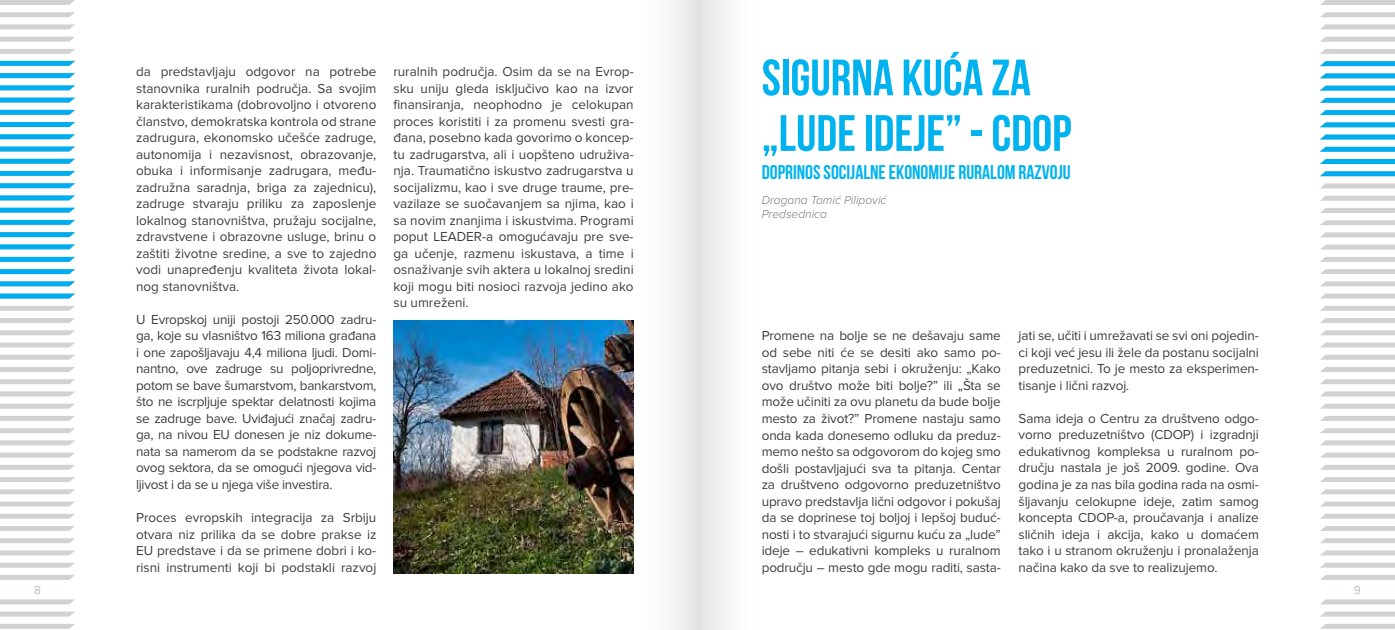
<style>
.page{position:relative;width:1395px;height:630px;background:#fff}
.page>*{position:absolute;margin:0;border:0;box-sizing:border-box;transform-origin:0 0}
.t1{font:51px/55.5px "Bebas Neue";color:#00b3ef}
.t2{font:19.8px "Bebas Neue";color:#00b3ef}
.t3{font:13.5px/16.5px "Proxima Nova";letter-spacing:-.01em;color:#3e3e3f;text-align:justify}
.t4{font:italic 300 12px/13.5px "Proxima Nova";color:#76787b}
.t5{font:300 12px "Proxima Nova";color:#a4a5a9}
</style>
<div class="page">
<svg style="left:0;top:0;width:75px;height:5px"></svg>
<svg style="left:0;top:12px;width:75px;height:5px"></svg>
<svg style="left:0;top:24px;width:75px;height:5px"></svg>
<svg style="left:0;top:37px;width:75px;height:5px"></svg>
<svg style="left:0;top:49px;width:75px;height:5px"></svg>
<svg style="left:0;top:306px;width:75px;height:4px"></svg>
<svg style="left:0;top:318px;width:75px;height:5px"></svg>
<svg style="left:0;top:330px;width:75px;height:5px"></svg>
<svg style="left:0;top:342px;width:75px;height:5px"></svg>
<svg style="left:0;top:354px;width:75px;height:5px"></svg>
<svg style="left:0;top:367px;width:75px;height:5px"></svg>
<svg style="left:0;top:379px;width:75px;height:5px"></svg>
<svg style="left:0;top:391px;width:75px;height:5px"></svg>
<svg style="left:0;top:403px;width:75px;height:5px"></svg>
<svg style="left:0;top:416px;width:75px;height:4px"></svg>
<svg style="left:0;top:428px;width:75px;height:5px"></svg>
<svg style="left:0;top:440px;width:75px;height:5px"></svg>
<svg style="left:0;top:452px;width:75px;height:5px"></svg>
<svg style="left:0;top:465px;width:75px;height:4px"></svg>
<svg style="left:0;top:477px;width:75px;height:5px"></svg>
<svg style="left:0;top:489px;width:75px;height:5px"></svg>
<svg style="left:0;top:501px;width:75px;height:5px"></svg>
<svg style="left:0;top:513px;width:75px;height:5px"></svg>
<svg style="left:0;top:526px;width:75px;height:4px"></svg>
<svg style="left:0;top:538px;width:75px;height:5px"></svg>
<svg style="left:0;top:550px;width:75px;height:5px"></svg>
<svg style="left:0;top:562px;width:75px;height:5px"></svg>
<svg style="left:0;top:575px;width:75px;height:4px"></svg>
<svg style="left:0;top:599px;width:75px;height:5px"></svg>
<svg style="left:0;top:611px;width:75px;height:5px"></svg>
<svg style="left:0;top:624px;width:75px;height:4px"></svg>
<svg style="left:1320px;top:0;width:75px;height:5px"></svg>
<svg style="left:1320px;top:12px;width:75px;height:5px"></svg>
<svg style="left:1321px;top:24px;width:74px;height:5px"></svg>
<svg style="left:1320px;top:37px;width:75px;height:5px"></svg>
<svg style="left:1320px;top:49px;width:75px;height:5px"></svg>
<svg style="left:1321px;top:183px;width:74px;height:5px"></svg>
<svg style="left:1321px;top:196px;width:74px;height:4px"></svg>
<svg style="left:1320px;top:208px;width:75px;height:5px"></svg>
<svg style="left:1320px;top:220px;width:75px;height:5px"></svg>
<svg style="left:1321px;top:232px;width:74px;height:5px"></svg>
<svg style="left:1321px;top:244px;width:74px;height:5px"></svg>
<svg style="left:1320px;top:257px;width:75px;height:5px"></svg>
<svg style="left:1320px;top:269px;width:75px;height:5px"></svg>
<svg style="left:1320px;top:281px;width:75px;height:5px"></svg>
<svg style="left:1321px;top:293px;width:74px;height:5px"></svg>
<svg style="left:1321px;top:306px;width:74px;height:4px"></svg>
<svg style="left:1320px;top:318px;width:75px;height:5px"></svg>
<svg style="left:1320px;top:330px;width:75px;height:5px"></svg>
<svg style="left:1321px;top:342px;width:74px;height:5px"></svg>
<svg style="left:1321px;top:354px;width:74px;height:5px"></svg>
<svg style="left:1320px;top:367px;width:75px;height:5px"></svg>
<svg style="left:1320px;top:379px;width:75px;height:5px"></svg>
<svg style="left:1321px;top:391px;width:74px;height:5px"></svg>
<svg style="left:1321px;top:403px;width:74px;height:5px"></svg>
<svg style="left:1321px;top:416px;width:74px;height:4px"></svg>
<svg style="left:1320px;top:428px;width:75px;height:5px"></svg>
<svg style="left:1320px;top:440px;width:75px;height:5px"></svg>
<svg style="left:1321px;top:452px;width:74px;height:5px"></svg>
<svg style="left:1321px;top:465px;width:74px;height:4px"></svg>
<svg style="left:1320px;top:477px;width:75px;height:5px"></svg>
<svg style="left:1320px;top:489px;width:75px;height:5px"></svg>
<svg style="left:1321px;top:501px;width:74px;height:5px"></svg>
<svg style="left:1321px;top:513px;width:74px;height:5px"></svg>
<svg style="left:1321px;top:526px;width:74px;height:4px"></svg>
<svg style="left:1320px;top:538px;width:75px;height:5px"></svg>
<svg style="left:1321px;top:550px;width:74px;height:5px"></svg>
<svg style="left:1321px;top:562px;width:74px;height:5px"></svg>
<svg style="left:1321px;top:575px;width:74px;height:4px"></svg>
<svg style="left:1321px;top:599px;width:74px;height:5px"></svg>
<svg style="left:1321px;top:611px;width:74px;height:5px"></svg>
<svg style="left:1321px;top:624px;width:74px;height:4px"></svg>
<svg style="left:0;top:61px;width:75px;height:5px"></svg>
<svg style="left:0;top:73px;width:75px;height:5px"></svg>
<svg style="left:0;top:85px;width:75px;height:6px"></svg>
<svg style="left:0;top:97px;width:75px;height:6px"></svg>
<svg style="left:0;top:110px;width:75px;height:5px"></svg>
<svg style="left:0;top:122px;width:75px;height:5px"></svg>
<svg style="left:0;top:134px;width:75px;height:5px"></svg>
<svg style="left:0;top:146px;width:75px;height:6px"></svg>
<svg style="left:0;top:159px;width:75px;height:5px"></svg>
<svg style="left:0;top:171px;width:75px;height:5px"></svg>
<svg style="left:0;top:183px;width:75px;height:5px"></svg>
<svg style="left:0;top:195px;width:75px;height:5px"></svg>
<svg style="left:0;top:207px;width:75px;height:6px"></svg>
<svg style="left:0;top:220px;width:75px;height:5px"></svg>
<svg style="left:0;top:232px;width:75px;height:5px"></svg>
<svg style="left:0;top:244px;width:75px;height:5px"></svg>
<svg style="left:0;top:257px;width:75px;height:5px"></svg>
<svg style="left:0;top:269px;width:75px;height:5px"></svg>
<svg style="left:0;top:281px;width:75px;height:5px"></svg>
<svg style="left:0;top:293px;width:75px;height:5px"></svg>
<svg style="left:1320px;top:61px;width:75px;height:5px"></svg>
<svg style="left:1320px;top:73px;width:75px;height:5px"></svg>
<svg style="left:1320px;top:86px;width:75px;height:5px"></svg>
<svg style="left:1320px;top:98px;width:75px;height:5px"></svg>
<svg style="left:1320px;top:110px;width:75px;height:5px"></svg>
<svg style="left:1320px;top:122px;width:75px;height:5px"></svg>
<svg style="left:1320px;top:134px;width:75px;height:5px"></svg>
<svg style="left:1320px;top:147px;width:75px;height:5px"></svg>
<svg style="left:1320px;top:159px;width:75px;height:5px"></svg>
<svg style="left:1320px;top:171px;width:75px;height:5px"></svg>
<img style="left:393px;top:320px;width:241px;height:252px">
<p class="t3" style="left:136px;top:64px;width:242px">da predstavljaju odgovor na potrebe stanovnika ruralnih područja. Sa svojim karakteristikama (dobrovoljno i otvoreno članstvo, demokratska kontrola od strane zadrugura, ekonomsko učešće zadruge, autonomija i nezavisnost, obrazovanje, obuka i informisanje zadrugara, među&shy;zadružna saradnja, briga za zajednicu), zadruge stvaraju priliku za zaposlenje lokalnog stanovništva, pružaju socijalne, zdravstvene i obrazovne usluge, brinu o zaštiti životne sredine, a sve to zajedno vodi unapređenju kvaliteta života lokal&shy;nog stanovništva.</p>
<p class="t3" style="left:136px;top:311px;width:242px">U Evropskoj uniji postoji 250.000 zadru&shy;ga, koje su vlasništvo 163 miliona građana i one zapošljavaju 4,4 miliona ljudi. Domi&shy;nantno, ove zadruge su poljoprivredne, potom se bave šumarstvom, bankarstvom, što ne iscrpljuje spektar delatnosti kojima se zadruge bave. Uviđajući značaj zadru&shy;ga, na nivou EU donesen je niz dokume&shy;nata sa namerom da se podstakne razvoj ovog sektora, da se omogući njegova vid&shy;ljivost i da se u njega više investira.</p>
<p class="t3" style="left:136px;top:509px;width:242px">Proces evropskih integracija za Srbiju otvara niz prilika da se dobre prakse iz EU predstave i da se primene dobri i ko&shy;risni instrumenti koji bi podstakli razvoj</p>
<p class="t3" style="left:393px;top:64px;width:242px">ruralnih područja. Osim da se na Evrop&shy;sku uniju gleda isključivo kao na izvor finansiranja, neophodno je celokupan proces koristiti i za promenu svesti gra&shy;đana, posebno kada govorimo o koncep&shy;tu zadrugarstva, ali i uopšteno udruživa&shy;nja. Traumatično iskustvo zadrugarstva u socijalizmu, kao i sve druge traume, pre&shy;vazilaze se suočavanjem sa njima, kao i sa novim znanjima i iskustvima. Programi poput LEADER-a omogućavaju pre sve&shy;ga učenje, razmenu iskustava, a time i osnaživanje svih aktera u lokalnoj sredini koji mogu biti nosioci razvoja jedino ako su umreženi.</p>
<h1 class="t1" style="left:762px;top:50px;width:311px">SIGURNA KUĆA ZA „LUDE IDEJE” - CDOP</h1>
<h2 class="t2" style="left:762px;top:161px;width:310px">DOPRINOS SOCIJALNE EKONOMIJE RURALOM RAZVOJU</h2>
<p class="t4" style="left:762px;top:194px;width:126px">Dragana Tomić Pilipović<br>Predsednica</p>
<p class="t3" style="left:762px;top:328px;width:241px">Promene na bolje se ne dešavaju same od sebe niti će se desiti ako samo po&shy;stavljamo pitanja sebi i okruženju: „Kako ovo društvo može biti bolje?” ili „Šta se može učiniti za ovu planetu da bude bolje mesto za život?” Promene nastaju samo onda kada donesemo odluku da preduz&shy;memo nešto sa odgovorom do kojeg smo došli postavljajući sva ta pitanja. Centar za društveno odgovorno preduzetništvo upravo predstavlja lični odgovor i pokušaj da se doprinese toj boljoj i lepšoj buduć&shy;nosti i to stvarajući sigurnu kuću za „lude” ideje – edukativni kompleks u ruralnom području – mesto gde mogu raditi, sasta-</p>
<p class="t3" style="left:1018px;top:328px;width:242px">jati se, učiti i umrežavati se svi oni pojedin&shy;ci koji već jesu ili žele da postanu socijalni preduzetnici. To je mesto za eksperimen&shy;tisanje i lični razvoj.</p>
<p class="t3" style="left:1018px;top:410px;width:242px">Sama ideja o Centru za društveno odgo&shy;vorno preduzetništvo (CDOP) i izgradnji edukativnog kompleksa u ruralnom po&shy;dručju nastala je još 2009. godine. Ova godina je za nas bila godina rada na osmi&shy;šljavanju celokupne ideje, zatim samog koncepta CDOP-a, proučavanja i analize sličnih ideja i akcija, kako u domaćem tako i u stranom okruženju i pronalaženja načina kako da sve to realizujemo.</p>
<p class="t5" style="left:34px;top:584px;width:8px">8</p>
<p class="t5" style="left:1354px;top:584px;width:9px">9</p>
</div>
